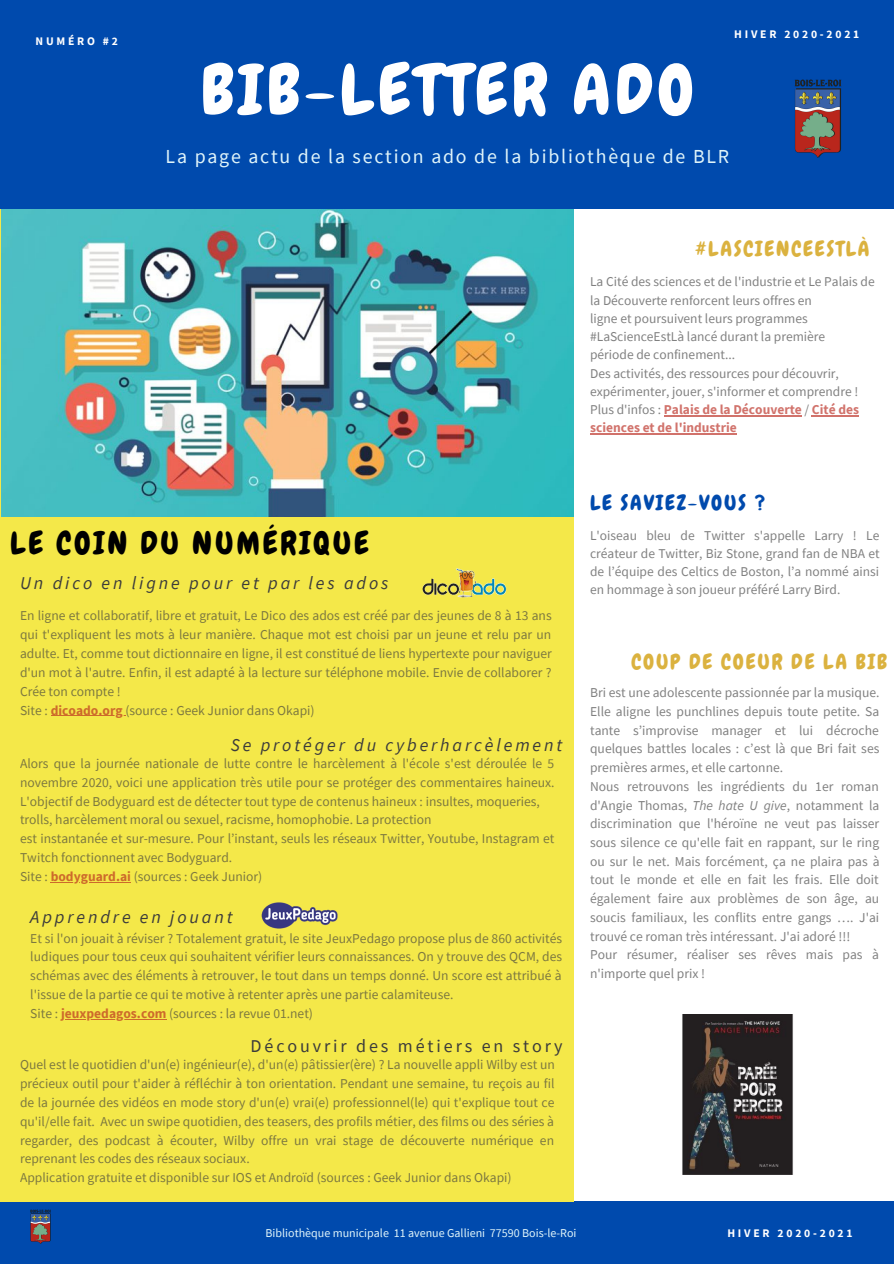
<style>
.page{position:relative;width:894px;height:1264px;background:#fff}
.page>*{position:absolute;margin:0;border:0;box-sizing:border-box;transform-origin:0 0}
.t1{font:69.6px "Chewy";letter-spacing:.06em;color:#fff}
.t2{font:31.5px "Chewy";letter-spacing:.09em;color:#000}
.t3{font:21px "Chewy";letter-spacing:.09em;color:#dbb23f}
.t4{font:21px "Chewy";letter-spacing:.09em;color:#004aad}
.t5{font:19.8px "Source Sans Pro";letter-spacing:.09em;color:#e0f4fa}
.t6{font:italic 18px "Source Sans Pro";letter-spacing:.16em;color:#3b3b3b}
.t7{font:18px "Source Sans Pro";letter-spacing:.16em;color:#3b3b3b}
.t8{font:13.5px/18.9px "Source Sans Pro";color:#3b3b3b}
.t9{font:12px "Source Sans Pro";color:#e0f4fa}
.t10{font:700 11.55px "Source Sans Pro";letter-spacing:.24em;color:#fff}
.s1{font-weight:700;color:#b8261b}
.s2{font-style:italic}
</style>
<div class="page">
<div style="left:0;top:0;width:893px;height:209px;background:#004aad"></div>
<div style="left:0;top:1201px;width:893px;height:62px;background:#004aad"></div>
<div style="left:0;top:209px;width:573px;height:992px;background:#f4e849"></div>
<img style="left:30px;top:1209px;width:21px;height:34px">
<img style="left:794px;top:79px;width:47px;height:79px">
<img style="left:422px;top:569px;width:85px;height:29px">
<img style="left:1px;top:209px;width:572px;height:307px">
<img style="left:261px;top:902px;width:77px;height:26px">
<img style="left:682px;top:1014px;width:111px;height:160px">
<hr style="left:51px;top:715px;width:74px;height:1px;background:#b8261b">
<hr style="left:663px;top:415px;width:138px;height:1px;background:#b8261b">
<hr style="left:811px;top:415px;width:47px;height:1px;background:#b8261b">
<hr style="left:590px;top:433px;width:146px;height:1px;background:#b8261b">
<hr style="left:61px;top:1018px;width:105px;height:1px;background:#b8261b">
<hr style="left:51px;top:881px;width:80px;height:1px;background:#b8261b">
<p class="t10" style="left:36px;top:34px;width:84px">NUMÉRO #2</p>
<p class="t10" style="left:734px;top:27px;width:127px">HIVER 2020-2021</p>
<p class="t1" style="left:201px;top:46px;width:494px">BIB-LETTER ADO</p>
<p class="t5" style="left:166px;top:144px;width:565px">La page actu de la section ado de la bibliothèque de BLR</p>
<p class="t3" style="left:695px;top:235px;width:176px">#LASCIENCEESTLÀ</p>
<p class="t8" style="left:590px;top:272px;width:286px;line-height:18.1px">La Cité des sciences et de l'industrie et Le Palais de la Découverte renforcent leurs offres en<br>ligne et poursuivent leurs programmes #LaScienceEstLà lancé durant la première<br>période de confinement...<br>Des activités, des ressources pour découvrir, expérimenter, jouer, s'informer et comprendre !<br>Plus d'infos : <span class="s1">Palais de la Découverte</span> / <span class="s1">Cité des sciences et de l'industrie</span></p>
<p class="t2" style="left:10px;top:523px;width:360px">LE COIN DU NUMÉRIQUE</p>
<p class="t6" style="left:20px;top:571px;width:370px">Un dico en ligne pour et par les ados</p>
<p class="t8" style="left:20px;top:606px;width:533px">En ligne et collaboratif, libre et gratuit, Le Dico des ados est créé par des jeunes de 8 à 13 ans qui t'expliquent les mots à leur manière. Chaque mot est choisi par un jeune et relu par un adulte. Et, comme tout dictionnaire en ligne, il est constitué de liens hypertexte pour naviguer d'un mot à l'autre. Enfin, il est adapté à la lecture sur téléphone mobile. Envie de collaborer ?<br>Crée ton compte !<br>Site : <span class="s1">dicoado.org</span> (source : Geek Junior dans Okapi)</p>
<p class="t6" style="left:231px;top:732px;width:333px">Se protéger du cyberharcèlement</p>
<p class="t8" style="left:20px;top:753px;width:536px">Alors que la journée nationale de lutte contre le harcèlement à l'école s'est déroulée le 5 novembre 2020, voici une application très utile pour se protéger des commentaires haineux.<br>L'objectif de Bodyguard est de détecter tout type de contenus haineux : insultes, moqueries, trolls, harcèlement moral ou sexuel, racisme, homophobie. La protection<br>est instantanée et sur-mesure. Pour l’instant, seuls les réseaux Twitter, Youtube, Instagram et Twitch fonctionnent avec Bodyguard.<br>Site : <span class="s1">bodyguard.ai</span> (sources : Geek Junior)</p>
<p class="t6" style="left:30px;top:905px;width:204px">Apprendre en jouant</p>
<p class="t8" style="left:30px;top:928px;width:533px">Et si l'on jouait à réviser ? Totalement gratuit, le site JeuxPedago propose plus de 860 activités ludiques pour tous ceux qui souhaitent vérifier leurs connaissances. On y trouve des QCM, des schémas avec des éléments à retrouver, le tout dans un temps donné. Un score est attribué à l'issue de la partie ce qui te motive à retenter après une partie calamiteuse.<br>Site : <span class="s1">jeuxpedagos.com</span> (sources : la revue 01.net)</p>
<p class="t7" style="left:250px;top:1034px;width:313px">Découvrir des métiers en story</p>
<p class="t8" style="left:20px;top:1054px;width:536px">Quel est le quotidien d'un(e) ingénieur(e), d'un(e) pâtissier(ère) ? La nouvelle appli Wilby est un précieux outil pour t'aider à réfléchir à ton orientation. Pendant une semaine, tu reçois au fil de la journée des vidéos en mode story d'un(e) vrai(e) professionnel(le) qui t'explique tout ce qu'il/elle fait. Avec un swipe quotidien, des teasers, des profils métier, des films ou des séries à regarder, des podcast à écouter, Wilby offre un vrai stage de découverte numérique en reprenant les codes des réseaux sociaux.<br>Application gratuite et disponible sur IOS et Androïd (sources : Geek Junior dans Okapi)</p>
<p class="t4" style="left:590px;top:489px;width:176px">LE SAVIEZ-VOUS ?</p>
<p class="t8" style="left:590px;top:525px;width:291px;line-height:18.1px;text-align:justify">L'oiseau bleu de Twitter s'appelle Larry ! Le créateur de Twitter, Biz Stone, grand fan de NBA et de l’équipe des Celtics de Boston, l’a nommé ainsi en hommage à son joueur préféré Larry Bird.</p>
<p class="t3" style="left:631px;top:648px;width:257px">COUP DE COEUR DE LA BIB</p>
<p class="t8" style="left:590px;top:683px;width:291px">Bri est une adolescente passionnée par la musique.<br>Elle aligne les punchlines depuis toute petite. Sa tante s’improvise manager et lui décroche quelques battles locales : c’est là que Bri fait ses premières armes, et elle cartonne.<br>Nous retrouvons les ingrédients du 1er roman d'Angie Thomas, <span class="s2">The hate U give</span>, notamment la discrimination que l'héroïne ne veut pas laisser sous silence ce qu'elle fait en rappant, sur le ring ou sur le net. Mais forcément, ça ne plaira pas à tout le monde et elle en fait les frais. Elle doit également faire aux problèmes de son âge, au soucis familiaux, les conflits entre gangs …. J'ai trouvé ce roman très intéressant. J'ai adoré !!!<br>Pour résumer, réaliser ses rêves mais pas à n'importe quel prix !</p>
<p class="t9" style="left:265px;top:1224px;width:312px">Bibliothèque municipale 11 avenue Gallieni 77590 Bois-le-Roi</p>
<p class="t10" style="left:727px;top:1225px;width:127px">HIVER 2020-2021</p>
</div>
